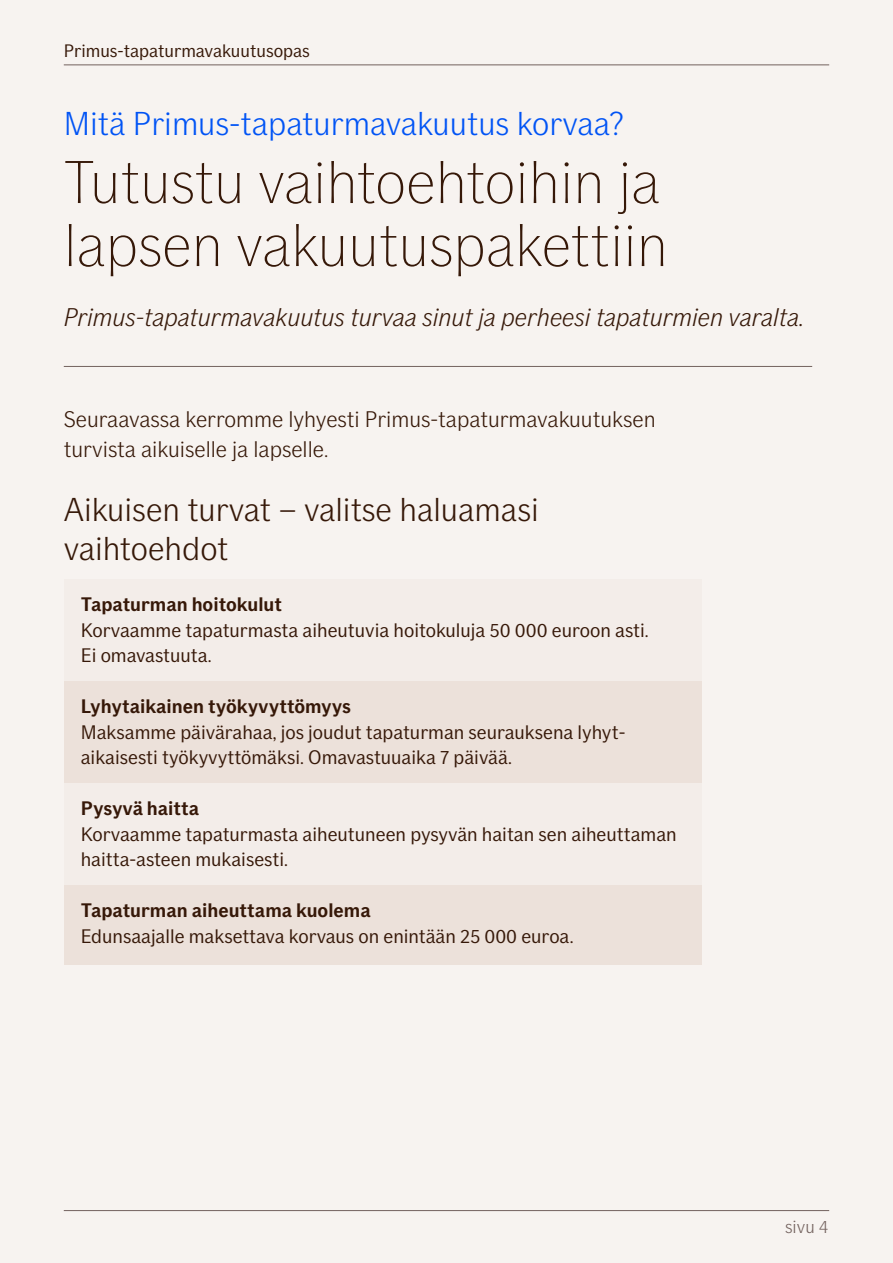
<style>
.page{position:relative;width:893px;height:1263px;background:#f7f3f0}
.page>*{position:absolute;margin:0;border:0;box-sizing:border-box;transform-origin:0 0}
.t1{font:100 60px/63px "If Sans";color:#361808}
.t2{font:300 33px/39px "If Sans";color:#361808}
.t3{font:300 33px "If Sans";color:#0053f5}
.t4{font:italic 300 25.5px "If Sans";color:#361808}
.t5{font:300 22.5px/30px "If Sans";color:#361808}
.t6{font:19.5px/25.5px "If Sans";color:#361808}
.t7{font:700 19.5px "If Sans";color:#361808}
.t8{font:18px "If Sans";color:#361808}
.t9{font:300 18px "If Sans";color:#73625e}
</style>
<div class="page">
<hr style="left:64px;top:64px;width:765px;height:1px;background:#73625e">
<hr style="left:64px;top:1210px;width:765px;height:1px;background:#73625e">
<hr style="left:64px;top:366px;width:748px;height:1px;background:#73625e">
<div style="left:64px;top:579px;width:638px;height:105px;background:#f3ede9"></div>
<div style="left:64px;top:681px;width:638px;height:105px;background:#ece1da"></div>
<div style="left:64px;top:783px;width:638px;height:105px;background:#f3ede9"></div>
<div style="left:64px;top:885px;width:638px;height:79px;background:#ece1da"></div>
<p class="t8" style="left:64px;top:40px;width:248px">Primus-tapaturmavakuutusopas</p>
<h2 class="t3" style="left:64px;top:105px;width:562px">Mitä Primus-tapaturmavakuutus korvaa?</h2>
<h1 class="t1" style="left:64px;top:151px;width:606px">Tutustu vaihtoehtoihin ja lapsen vakuutuspakettiin</h1>
<h3 class="t4" style="left:64px;top:303px;width:742px">Primus-tapaturmavakuutus turvaa sinut ja perheesi tapaturmien varalta.</h3>
<p class="t5" style="left:64px;top:404px;width:593px">Seuraavassa kerromme lyhyesti Primus-tapaturmavakuutuksen turvista aikuiselle ja lapselle.</p>
<h2 class="t2" style="left:64px;top:490px;width:476px">Aikuisen turvat – valitse haluamasi vaihtoehdot</h2>
<p class="t7" style="left:81px;top:593px;width:203px">Tapaturman hoitokulut</p>
<p class="t6" style="left:81px;top:617px;width:569px">Korvaamme tapaturmasta aiheutuvia hoitokuluja 50 000 euroon asti.<br>Ei omavastuuta.</p>
<p class="t7" style="left:81px;top:695px;width:272px">Lyhytaikainen työkyvyttömyys</p>
<p class="t6" style="left:81px;top:719px;width:546px">Maksamme päivärahaa, jos joudut tapaturman seurauksena lyhyt&shy;aikaisesti työkyvyttömäksi. Omavastuuaika 7 päivää.</p>
<p class="t7" style="left:81px;top:797px;width:120px">Pysyvä haitta</p>
<p class="t6" style="left:81px;top:821px;width:597px">Korvaamme tapaturmasta aiheutuneen pysyvän haitan sen aiheuttaman haitta-asteen mukaisesti.</p>
<p class="t7" style="left:81px;top:899px;width:292px">Tapaturman aiheuttama kuolema</p>
<p class="t6" style="left:81px;top:923px;width:494px">Edunsaajalle maksettava korvaus on enintään 25 000 euroa.</p>
<p class="t9" style="left:785px;top:1217px;width:45px">sivu 4</p>
</div>
